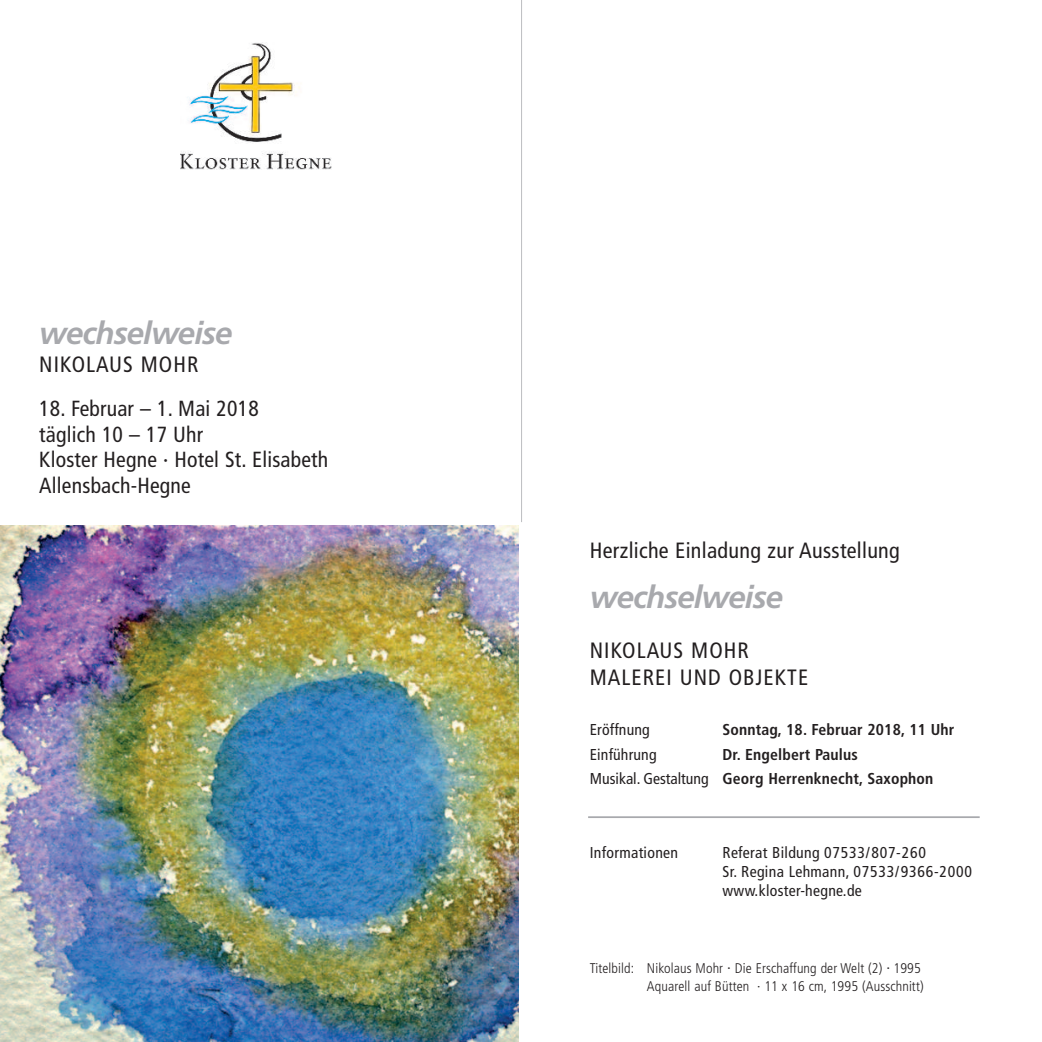
<style>
.page{position:relative;width:1042px;height:1042px;background:#fff}
.page>*{position:absolute;margin:0;border:0;box-sizing:border-box;transform-origin:0 0}
.t1{font:italic 700 31.5px "Frutiger LT Std";letter-spacing:-.03em;color:#a8a9ad}
.t2{font:condensed 22.22px/26.2px "Frutiger LT Std";letter-spacing:.05em;color:#231f20}
.t3{font:condensed 22.05px "Frutiger LT Std";letter-spacing:.015em;color:#231f20}
.t4{font:condensed 21.88px/25.4px "Frutiger LT Std";letter-spacing:.01em;color:#231f20}
.t5{font:condensed 15.75px/19.2px "Frutiger LT Std";letter-spacing:.02em;color:#231f20}
.t6{font:700 condensed 15.75px/24.5px "Frutiger LT Std";letter-spacing:.01em;color:#231f20}
.t7{font:300 condensed 14px/17.5px "Frutiger LT Std";letter-spacing:.01em;color:#231f20;text-align:right}
.s1{font-weight:400}
.s2{font-size:15.75px}
</style>
<div class="page">
<hr style="left:588px;top:816px;width:391px;height:2px;background:#a8a9ad">
<img style="left:0;top:526px;width:519px;height:516px">
<img style="left:180px;top:42px;width:152px;height:127px">
<hr style="left:521px;top:0;width:1px;height:522px;background:#bcbdc0">
<h1 class="t1" style="left:39px;top:320px;width:195px">wechselweise</h1>
<h2 class="t2" style="left:39px;top:353px;width:161px">NIKOLAUS MOHR</h2>
<h3 class="t4" style="left:39px;top:398px;width:291px">18. Februar – 1. Mai 2018<br>täglich 10 – 17 Uhr<br>Kloster Hegne · Hotel St. Elisabeth<br>Allensbach-Hegne</h3>
<h3 class="t3" style="left:590px;top:542px;width:311px">Herzliche Einladung zur Ausstellung</h3>
<h1 class="t1" style="left:590px;top:584px;width:195px">wechselweise</h1>
<h2 class="t2" style="left:590px;top:639px;width:220px">NIKOLAUS MOHR<br>MALEREI UND OBJEKTE</h2>
<p class="t5" style="left:590px;top:721px;width:61px">Eröffnung</p>
<p class="t6" style="left:722px;top:719px;width:233px">Sonntag, 18. Februar 2018, 11 Uhr</p>
<p class="t5" style="left:590px;top:746px;width:68px">Einführung</p>
<p class="t6" style="left:590px;top:743px;width:345px;text-indent:133px">Dr. Engelbert Paulus<br><span class="s1">Musikal. Gestaltung</span> Georg Herrenknecht, Saxophon</p>
<p class="t5" style="left:590px;top:844px;width:90px">Informationen</p>
<p class="t5" style="left:722px;top:844px;width:251px">Referat Bildung 07533/807-260<br>Sr. Regina Lehmann, 07533/9366-2000 www.kloster-hegne.de</p>
<p class="t7" style="left:590px;top:960px;width:335px">Titelbild: Nikolaus Mohr <span class="s2">∙</span> Die Erschaffung der Welt (2) <span class="s2">∙</span> 1995<br>Aquarell auf Bütten ∙ 11 x 16 cm, 1995 (Ausschnitt)</p>
</div>
